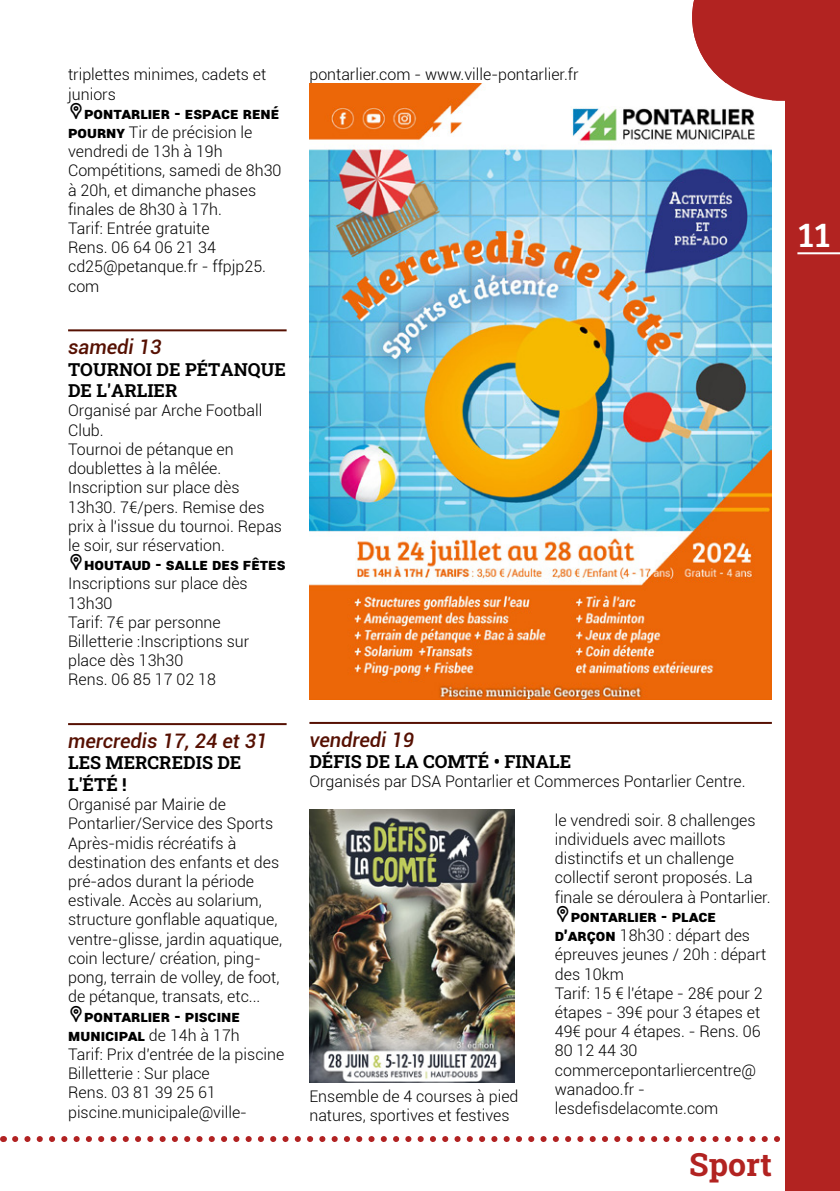
<style>
.page{position:relative;width:840px;height:1191px;background:#fff}
.page>*{position:absolute;margin:0;border:0;box-sizing:border-box;transform-origin:0 0}
.t1{font:36px "Bree Serif";color:#fff}
.t2{font:32px "Roboto Slab";color:#b22321}
.t3{font:italic 500 20px "Roboto";color:#561002}
.t4{font:18px/21.6px "Roboto Slab";color:#000}
.t5{font:300 16px/19.2px "Roboto";color:#000}
.t6{font:900 16px "Roboto";color:#000}
.s1{font-weight:900}
</style>
<div class="page">
<svg style="left:15px;top:1136px;width:765px;height:6px"></svg>
<div style="left:784px;top:0;width:55px;height:1191px;background:#b22321"></div>
<hr style="left:797px;top:252px;width:42px;height:2px;background:#fff">
<hr style="left:68px;top:329px;width:218px;height:2px;background:#561002">
<hr style="left:68px;top:723px;width:218px;height:2px;background:#561002">
<img style="left:309px;top:83px;width:462px;height:616px">
<hr style="left:309px;top:722px;width:462px;height:2px;background:#561002">
<img style="left:309px;top:810px;width:205px;height:272px">
<svg style="left:691px;top:0;width:94px;height:101px"></svg>
<p class="t5" style="left:68px;top:64px;width:200px">triplettes minimes, cadets et juniors</p>
<p class="t5" style="left:68px;top:103px;width:215px;text-indent:16px"><span class="s1">Pontarlier - Espace René<br>Pourny</span> Tir de précision le vendredi de 13h à 19h<br>Compétitions, samedi de 8h30 à 20h, et dimanche phases finales de 8h30 à 17h.<br>Tarif: Entrée gratuite<br>Rens. 06 64 06 21 34 cd25@petanque.fr - ffpjp25. com</p>
<p class="t3" style="left:68px;top:333px;width:95px">samedi 13</p>
<p class="t4" style="left:68px;top:358px;width:219px">TOURNOI DE PÉTANQUE<br>DE L'ARLIER</p>
<p class="t5" style="left:68px;top:400px;width:215px">Organisé par Arche Football<br>Club.<br>Tournoi de pétanque en doublettes à la mêlée.<br>Inscription sur place dès<br>13h30. 7€/pers. Remise des prix à l'issue du tournoi. Repas le soir, sur réservation.</p>
<p class="t6" style="left:84px;top:553px;width:203px">Houtaud - Salle des Fêtes</p>
<p class="t5" style="left:68px;top:573px;width:182px">Inscriptions sur place dès<br>13h30<br>Tarif: 7€ par personne<br>Billetterie :Inscriptions sur place dès 13h30<br>Rens. 06 85 17 02 18</p>
<p class="t3" style="left:68px;top:726px;width:201px">mercredis 17, 24 et 31</p>
<p class="t4" style="left:68px;top:751px;width:175px">LES MERCREDIS DE<br>L'ÉTÉ !</p>
<p class="t5" style="left:68px;top:794px;width:215px">Organisé par Mairie de<br>Pontarlier/Service des Sports<br>Après-midis récréatifs à destination des enfants et des pré-ados durant la période estivale. Accès au solarium, structure gonflable aquatique, ventre-glisse, jardin aquatique, coin lecture/ création, ping&shy;pong, terrain de volley, de foot, de pétanque, transats, etc...</p>
<p class="t5" style="left:68px;top:1005px;width:218px;text-indent:16px"><span class="s1">Pontarlier - Piscine<br>Municipal</span> de 14h à 17h<br>Tarif: Prix d'entrée de la piscine<br>Billetterie : Sur place<br>Rens. 03 81 39 25 61 piscine.municipale@ville-</p>
<p class="t5" style="left:309px;top:64px;width:270px">pontarlier.com - www.ville-pontarlier.fr</p>
<p class="t3" style="left:309px;top:725px;width:106px">vendredi 19</p>
<p class="t4" style="left:309px;top:750px;width:263px">DÉFIS DE LA COMTÉ • FINALE</p>
<p class="t5" style="left:309px;top:771px;width:437px">Organisés par DSA Pontarlier et Commerces Pontarlier Centre.</p>
<p class="t5" style="left:309px;top:1085px;width:210px">Ensemble de 4 courses à pied natures, sportives et festives</p>
<p class="t5" style="left:554px;top:810px;width:217px">le vendredi soir. 8 challenges individuels avec maillots distinctifs et un challenge collectif seront proposés. La finale se déroulera à Pontarlier.</p>
<p class="t5" style="left:554px;top:906px;width:213px;text-indent:16px"><span class="s1">Pontarlier - place d'Arçon</span> 18h30 : départ des épreuves jeunes / 20h : départ des 10km<br>Tarif: 15 € l'étape - 28€ pour 2 étapes - 39€ pour 3 étapes et<br>49€ pour 4 étapes. - Rens. 06<br>80 12 44 30 commercepontarliercentre@ wanadoo.fr - lesdefisdelacomte.com</p>
<h2 class="t2" style="left:688px;top:1142px;width:84px">Sport</h2>
<h1 class="t1" style="left:797px;top:208px;width:34px">11</h1>
</div>
